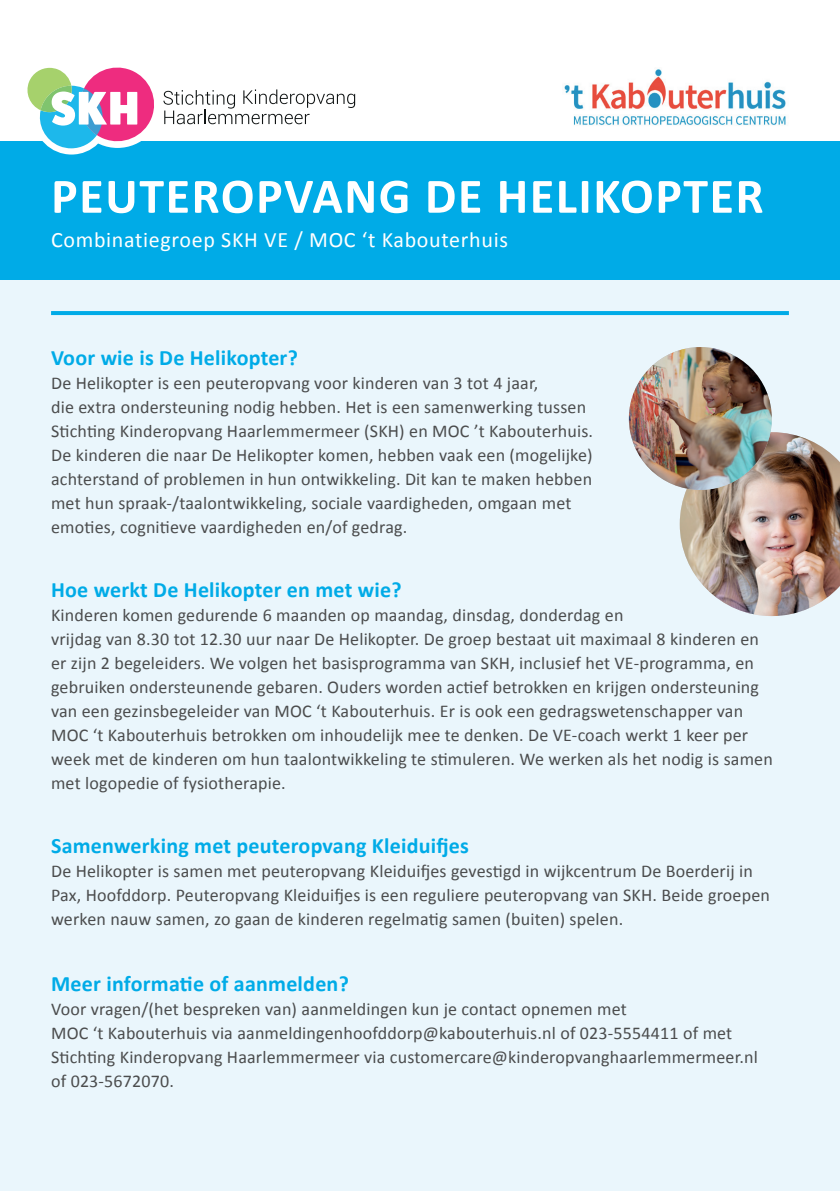
<style>
.page{position:relative;width:840px;height:1191px;background:#fff}
.page>*{position:absolute;margin:0;border:0;box-sizing:border-box;transform-origin:0 0}
.t1{font:700 50px "Calibri";letter-spacing:.03em;color:#fff}
.t2{font:700 22px "Calibri";letter-spacing:.01em;color:#00abe7}
.t3{font:22px "Calibri";letter-spacing:.03em;color:#fff}
.t4{font:18px/24px "Calibri";letter-spacing:.01em;color:#4b4c4d}
</style>
<div class="page">
<div style="left:0;top:198px;width:839px;height:993px;background:#eaf6fc"></div>
<div style="left:0;top:142px;width:839px;height:138px;background:#00abe7"></div>
<div style="left:34px;top:81px;width:75px;height:73px;background:#fff;border-radius:50%"></div>
<img style="left:679px;top:432px;width:160px;height:184px">
<svg style="left:51px;top:311px;width:737px;height:4px;background:#03ace7"></svg>
<img style="left:564px;top:69px;width:222px;height:57px">
<svg style="left:27px;top:68px;width:328px;height:80px"></svg>
<img style="left:628px;top:347px;width:143px;height:143px;border-radius:71px">
<h1 class="t1" style="left:51px;top:161px;width:713px">PEUTEROPVANG DE HELIKOPTER</h1>
<p class="t3" style="left:51px;top:226px;width:458px">Combinatiegroep SKH VE / MOC ‘t Kabouterhuis</p>
<p class="t2" style="left:51px;top:342px;width:248px">Voor wie is De Helikopter?</p>
<p class="t4" style="left:51px;top:370px;width:543px">De Helikopter is een peuteropvang voor kinderen van 3 tot 4 jaar,<br>die extra ondersteuning nodig hebben. Het is een samenwerking tussen Stichting Kinderopvang Haarlemmermeer (SKH) en MOC ’t Kabouterhuis.<br>De kinderen die naar De Helikopter komen, hebben vaak een (mogelijke) achterstand of problemen in hun ontwikkeling. Dit kan te maken hebben met hun spraak-/taalontwikkeling, sociale vaardigheden, omgaan met emoties, cognitieve vaardigheden en/of gedrag.</p>
<p class="t2" style="left:51px;top:574px;width:352px">Hoe werkt De Helikopter en met wie?</p>
<p class="t4" style="left:51px;top:602px;width:723px">Kinderen komen gedurende 6 maanden op maandag, dinsdag, donderdag en<br>vrijdag van 8.30 tot 12.30 uur naar De Helikopter. De groep bestaat uit maximaal 8 kinderen en er zijn 2 begeleiders. We volgen het basisprogramma van SKH, inclusief het VE-programma, en gebruiken ondersteunende gebaren. Ouders worden actief betrokken en krijgen ondersteuning van een gezinsbegeleider van MOC ‘t Kabouterhuis. Er is ook een gedragswetenschapper van MOC ‘t Kabouterhuis betrokken om inhoudelijk mee te denken. De VE-coach werkt 1 keer per week met de kinderen om hun taalontwikkeling te stimuleren. We werken als het nodig is samen met logopedie of fysiotherapie.</p>
<p class="t2" style="left:51px;top:830px;width:419px">Samenwerking met peuteropvang Kleiduifjes</p>
<p class="t4" style="left:51px;top:858px;width:720px">De Helikopter is samen met peuteropvang Kleiduifjes gevestigd in wijkcentrum De Boerderij in<br>Pax, Hoofddorp. Peuteropvang Kleiduifjes is een reguliere peuteropvang van SKH. Beide groepen werken nauw samen, zo gaan de kinderen regelmatig samen (buiten) spelen.</p>
<p class="t2" style="left:51px;top:968px;width:299px">Meer informatie of aanmelden?</p>
<p class="t4" style="left:51px;top:996px;width:708px">Voor vragen/(het bespreken van) aanmeldingen kun je contact opnemen met<br>MOC ‘t Kabouterhuis via aanmeldingenhoofddorp@kabouterhuis.nl of 023-5554411 of met Stichting Kinderopvang Haarlemmermeer via customercare@kinderopvanghaarlemmermeer.nl of 023-5672070.</p>
</div>
